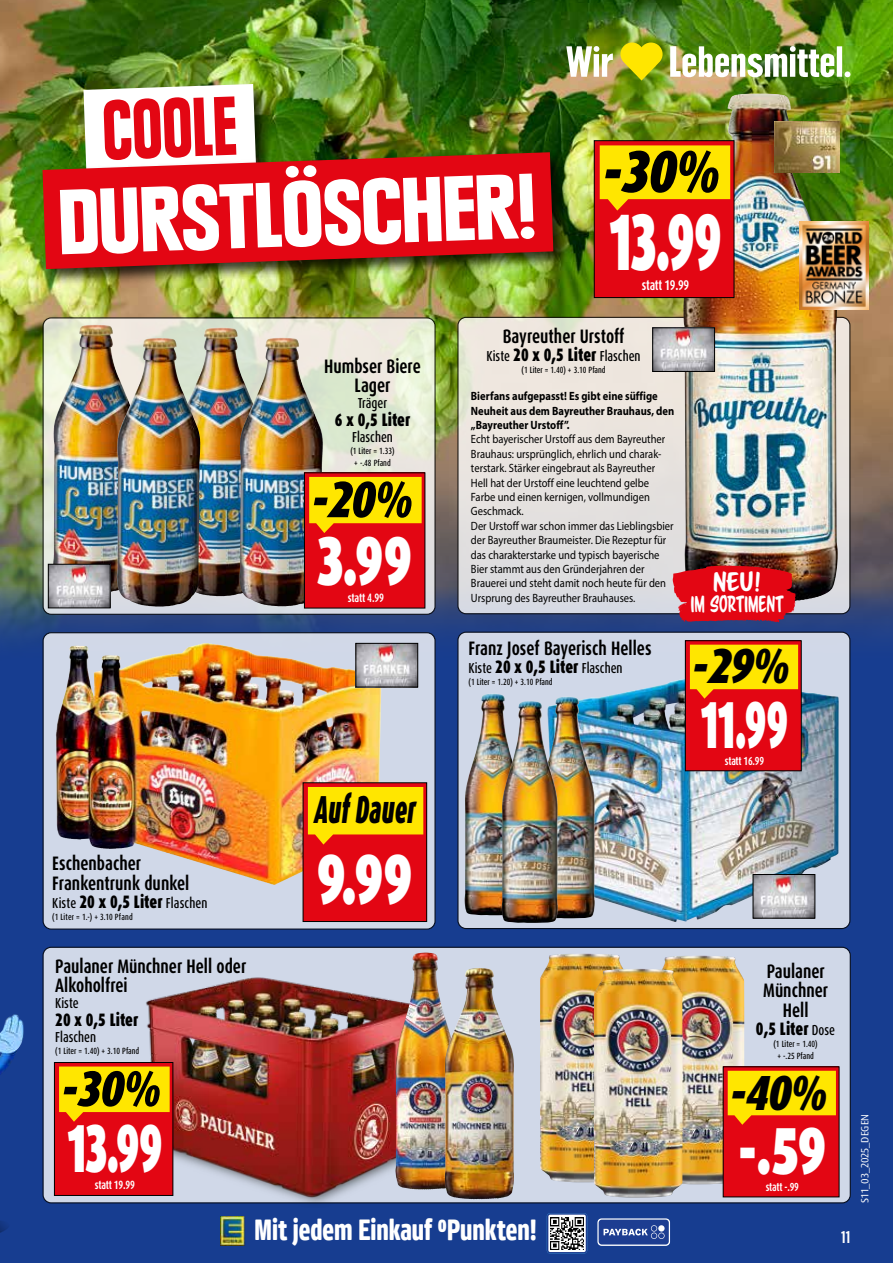
<style>
.page{position:relative;width:893px;height:1263px;background:#173d90}
.page>*{position:absolute;margin:0;border:0;box-sizing:border-box;transform-origin:0 0}
.t1{font:900 condensed 90.9px "Plak Com";color:#fff;scale:1.1 1}
.t2{font:900 condensed 82.35px "Plak Com";color:#e30613;scale:.87 1}
.t3{font:900 80.25px "Dax Pro";color:#fff;scale:.58 1}
.t4{font:900 70.95px "Dax Pro";color:#fff;scale:.69 1}
.t5{font:900 69.15px "Dax Pro";color:#fff;scale:.69 1}
.t6{font:900 67.95px "Dax Pro";color:#fff;scale:.58 1}
.t7{font:900 66.6px "Dax Pro";color:#fff;scale:.55 1}
.t8{font:900 66.6px "Dax Pro";color:#fff;scale:.72 1}
.t9{font:italic 900 condensed 59.55px "Dax Pro";color:#000}
.t10{font:italic 900 condensed 51.3px "Dax Pro";color:#000}
.t11{font:italic 900 condensed 50.4px "Dax Pro";color:#000}
.t12{font:italic 900 condensed 49.35px "Dax Pro";color:#000}
.t13{font:italic 900 condensed 39.15px "Dax Pro";color:#000;scale:.65 1}
.t14{font:700 29.7px "PAYBACK";color:#fff;scale:.88 1}
.t15{font:23.7px "Scriptorama Markdown JF";color:#fff}
.t16{font:20.7px "Scriptorama Markdown JF";color:#fff;scale:.74 1}
.t17{font:700 condensed 19.5px/19.5px "Dax Pro";color:#000;scale:.88 1}
.t18{font:900 condensed 18px "Dax Pro";color:#000;scale:.88 1}
.t19{font:600 18px "Acumin Pro Cond";color:#fff}
.t20{font:500 condensed 14.4px "Dax Pro";color:#000;scale:.88 1}
.t21{font:700 condensed 14.1px "Dax Pro";letter-spacing:-.02em;color:#fff;scale:.85 1}
.t22{font:700 condensed 12.15px "Dax Pro";letter-spacing:-.02em;color:#fff;scale:.85 1}
.t23{font:12px/14.4px "Myriad Pro";color:#000;scale:.88 1}
.t24{font:700 12px/14.4px "Myriad Pro";color:#000;scale:.88 1}
.t25{font:700 condensed 12px "Dax Pro";letter-spacing:-.02em;color:#fff;scale:.85 1}
.t26{font:700 condensed 11.7px "Dax Pro";letter-spacing:-.02em;color:#fff;scale:.85 1}
.t27{font:10.5px "Dax Pro";color:#fff}
.t28{font:500 condensed 9px/12px "Dax Pro";color:#000;text-align:center;scale:.88 1}
.t29{font:500 condensed 9px "Dax Pro";letter-spacing:.025em;color:#000;scale:.88 1}
.s1{font-weight:900;font-size:18px}
.s2{font-weight:500;font-size:14.4px}
</style>
<div class="page">
<img style="left:1px;top:0;width:892px;height:671px">
<svg style="left:43px;top:947px;width:807px;height:256px;background:#c5c9d4"></svg>
<img style="left:43px;top:633px;width:392px;height:296px;border-radius:8px">
<div style="left:43px;top:632px;width:393px;height:298px;border:1px solid #000;border-radius:8px"></div>
<div style="left:458px;top:632px;width:392px;height:296px;background:#d0d8e8;border-radius:8px"></div>
<div style="left:457px;top:632px;width:393px;height:297px;border:1px solid #000;border-radius:8px"></div>
<svg style="left:548px;top:1214px;width:38px;height:39px"></svg>
<img style="left:551px;top:1217px;width:32px;height:32px">
<div style="left:547px;top:1213px;width:40px;height:40px;border:1px solid #1d3d91;border-radius:3px"></div>
<svg style="left:597px;top:1218px;width:73px;height:28px"></svg>
<img style="left:220px;top:1216px;width:25px;height:29px">
<img style="left:43px;top:318px;width:392px;height:296px;border-radius:8px">
<div style="left:43px;top:317px;width:393px;height:298px;border:1px solid #000;border-radius:8px"></div>
<div style="left:458px;top:317px;width:392px;height:297px;background:linear-gradient(to bottom,#f2e9dd,#dadbe0);border-radius:8px"></div>
<img style="left:0;top:0;width:1px;height:635px">
<img style="left:72px;top:643px;width:131px;height:53px">
<div style="left:303px;top:783px;width:124px;height:138px;background:#e30613"></div>
<div style="left:303px;top:782px;width:124px;height:140px;border:1px solid #000"></div>
<svg style="left:308px;top:787px;width:115px;height:57px;background:#fac302"></svg>
<img style="left:558px;top:674px;width:281px;height:248px">
<img style="left:464px;top:694px;width:41px;height:221px">
<img style="left:556px;top:697px;width:39px;height:221px">
<img style="left:501px;top:701px;width:57px;height:222px">
<div style="left:685px;top:641px;width:116px;height:130px;background:#e30613"></div>
<div style="left:685px;top:640px;width:116px;height:131px;border:1px solid #000"></div>
<svg style="left:690px;top:645px;width:108px;height:54px"></svg>
<img style="left:683px;top:97px;width:155px;height:505px">
<img style="left:656px;top:955px;width:88px;height:229px">
<img style="left:142px;top:951px;width:283px;height:253px">
<div style="left:54px;top:1062px;width:119px;height:133px;background:#e30613"></div>
<div style="left:54px;top:1062px;width:119px;height:134px;border:1px solid #000"></div>
<div style="left:93px;top:1066px;width:77px;height:47px;background:#ffe600"></div>
<img style="left:75px;top:325px;width:18px;height:47px">
<img style="left:566px;top:43px;width:284px;height:38px">
<div style="left:81px;top:82px;width:193px;height:108px;background:#000;opacity:.75"></div>
<svg style="left:83px;top:84px;width:173px;height:66px;background:#f4f5f0"></svg>
<div style="left:40px;top:150px;width:531px;height:137px;background:#000;opacity:.75"></div>
<svg style="left:43px;top:152px;width:510px;height:117px;background:#d1191c"></svg>
<img style="left:200px;top:328px;width:18px;height:47px">
<img style="left:139px;top:338px;width:18px;height:48px">
<img style="left:261px;top:338px;width:18px;height:47px">
<div style="left:304px;top:473px;width:121px;height:135px;background:#e30613"></div>
<svg style="left:309px;top:477px;width:113px;height:56px;background:#fac103"></svg>
<img style="left:50px;top:566px;width:59px;height:40px">
<div style="left:48px;top:564px;width:63px;height:44px;border:1px solid #000"></div>
<img style="left:357px;top:645px;width:59px;height:40px">
<div style="left:355px;top:643px;width:63px;height:44px;border:1px solid #000"></div>
<img style="left:755px;top:876px;width:58px;height:40px">
<div style="left:753px;top:874px;width:62px;height:44px;border:1px solid #000"></div>
<img style="left:395px;top:952px;width:46px;height:237px">
<img style="left:445px;top:968px;width:52px;height:231px">
<img style="left:540px;top:953px;width:89px;height:229px">
<img style="left:594px;top:969px;width:88px;height:228px">
<div style="left:723px;top:1067px;width:116px;height:130px;background:#e30613"></div>
<svg style="left:728px;top:1071px;width:108px;height:54px"></svg>
<div style="left:594px;top:141px;width:140px;height:157px;background:#e30613"></div>
<div style="left:594px;top:140px;width:140px;height:158px;border:1px solid #000"></div>
<svg style="left:600px;top:145px;width:130px;height:66px"></svg>
<img style="left:774px;top:121px;width:66px;height:51px">
<img style="left:800px;top:222px;width:68px;height:88px">
<img style="left:0;top:993px;width:93px;height:240px">
<img style="left:654px;top:329px;width:59px;height:41px">
<div style="left:652px;top:327px;width:63px;height:45px;border:1px solid #000"></div>
<svg style="left:673px;top:565px;width:123px;height:57px;background:#d0131f"></svg>
<h2 class="t2" style="left:101px;top:82px;width:155px;rotate:-2deg">COOLE</h2>
<h1 class="t1" style="left:57px;top:169px;width:436px;rotate:-2deg">DURSTLÖSCHER!</h1>
<h3 class="t9" style="left:604px;top:133px;width:119px">-30%</h3>
<h3 class="t3" style="left:610px;top:190px;width:194px">13.99</h3>
<p class="t21" style="left:642px;top:276px;width:57px">statt 19.99</p>
<h3 class="t17" style="left:503px;top:326px;width:140px">Bayreuther Urstoff</h3>
<p class="t20" style="left:487px;top:346px;width:177px">Kiste <span class="s1">20 x 0,5 Liter</span> Flaschen</p>
<p class="t28" style="left:522px;top:364px;width:97px">(1 Liter = 1.40) + 3.10 Pfand</p>
<p class="t24" style="left:471px;top:389px;width:233px">Bierfans aufgepasst! Es gibt eine süffige<br>Neuheit aus dem Bayreuther Brauhaus, den „Bayreuther Urstoff”.</p>
<p class="t23" style="left:471px;top:432px;width:232px">Echt bayerischer Urstoff aus dem Bayreuther Brauhaus: ursprünglich, ehrlich und charak&shy;terstark. Stärker eingebraut als Bayreuther Hell hat der Urstoff eine leuchtend gelbe Farbe und einen kernigen, vollmundigen Geschmack.<br>Der Urstoff war schon immer das Lieblingsbier der Bayreuther Braumeister. Die Rezeptur für das charakterstarke und typisch bayerische Bier stammt aus den Gründerjahren der Brauerei und steht damit noch heute für den Ursprung des Bayreuther Brauhauses.</p>
<h3 class="t17" style="left:324px;top:356px;width:111px;text-align:center">Humbser Biere<br>Lager</h3>
<p class="t20" style="left:358px;top:394px;width:35px">Träger</p>
<h3 class="t18" style="left:335px;top:408px;width:87px">6 x 0,5 Liter</h3>
<p class="t20" style="left:352px;top:428px;width:48px">Flaschen</p>
<p class="t28" style="left:350px;top:445px;width:52px">(1 Liter = 1.33) + -.48 Pfand</p>
<h3 class="t10" style="left:313px;top:466px;width:103px">-20%</h3>
<h3 class="t5" style="left:317px;top:515px;width:139px">3.99</h3>
<p class="t22" style="left:348px;top:590px;width:44px">statt 4.99</p>
<h3 class="t15" style="left:713px;top:567px;width:50px">NEU!</h3>
<h3 class="t16" style="left:690px;top:591px;width:127px">IM SORTIMENT</h3>
<h3 class="t17" style="left:52px;top:854px;width:157px">Eschenbacher<br>Frankentrunk dunkel</h3>
<p class="t20" style="left:52px;top:893px;width:178px">Kiste <span class="s1">20 x 0,5 Liter</span> Flaschen</p>
<p class="t29" style="left:52px;top:911px;width:93px">(1 Liter = 1.-) + 3.10 Pfand</p>
<h3 class="t13" style="left:315px;top:784px;width:157px">Auf Dauer</h3>
<h3 class="t4" style="left:317px;top:833px;width:140px">9.99</h3>
<h3 class="t17" style="left:469px;top:639px;width:209px">Franz Josef Bayerisch Helles</h3>
<p class="t20" style="left:469px;top:659px;width:177px">Kiste <span class="s1">20 x 0,5 Liter</span> Flaschen</p>
<p class="t28" style="left:469px;top:676px;width:97px">(1 Liter = 1.20) + 3.10 Pfand</p>
<h3 class="t12" style="left:693px;top:634px;width:99px">-29%</h3>
<h3 class="t7" style="left:701px;top:681px;width:160px">11.99</h3>
<p class="t26" style="left:725px;top:753px;width:48px">statt 16.99</p>
<h3 class="t17" style="left:55px;top:957px;width:219px">Paulaner Münchner Hell oder<br>Alkoholfrei</h3>
<p class="t20" style="left:55px;top:994px;width:28px">Kiste</p>
<h3 class="t18" style="left:55px;top:1008px;width:96px">20 x 0,5 Liter</h3>
<p class="t20" style="left:55px;top:1028px;width:48px">Flaschen</p>
<p class="t28" style="left:55px;top:1045px;width:97px">(1 Liter = 1.40) + 3.10 Pfand</p>
<h3 class="t11" style="left:62px;top:1056px;width:101px">-30%</h3>
<h3 class="t6" style="left:68px;top:1104px;width:165px">13.99</h3>
<p class="t25" style="left:95px;top:1177px;width:49px">statt 19.99</p>
<h3 class="t14" style="left:254px;top:1212px;width:323px">Mit jedem Einkauf 0Punkten!</h3>
<h3 class="t17" style="left:763px;top:961px;width:75px;text-align:center">Paulaner<br>Münchner<br>Hell</h3>
<h3 class="t18" style="left:756px;top:1017px;width:92px">0,5 Liter <span class="s2">Dose</span></h3>
<p class="t28" style="left:773px;top:1037px;width:52px">(1 Liter = 1.40) + -.25 Pfand</p>
<h3 class="t12" style="left:731px;top:1060px;width:99px">-40%</h3>
<h3 class="t8" style="left:739px;top:1108px;width:123px">-.59</h3>
<p class="t26" style="left:766px;top:1179px;width:41px">statt -.99</p>
<h3 class="t19" style="left:841px;top:1225px;width:11px">11</h3>
<p class="t27" style="left:858px;top:1202px;width:90px;rotate:-90deg">S11_03_2025_DEGEN</p>
</div>
